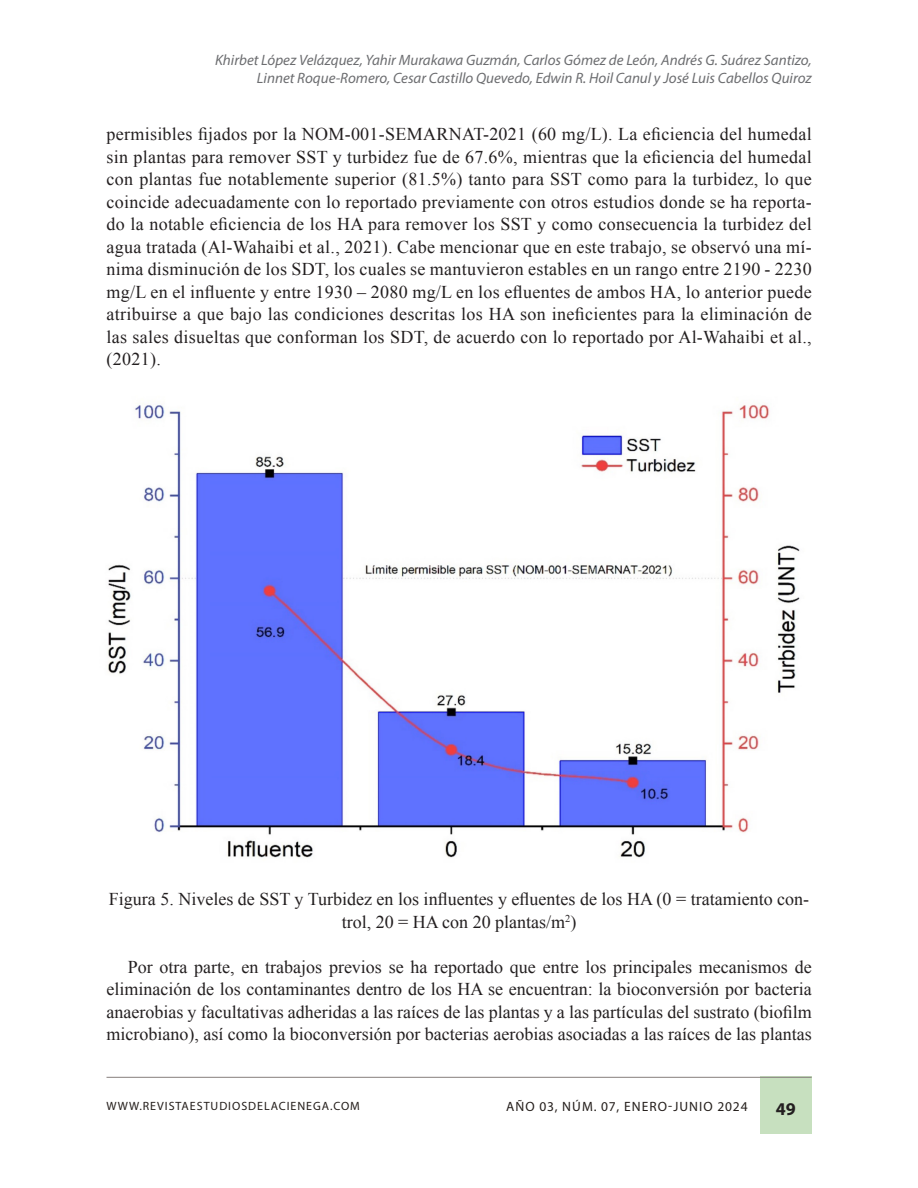
<style>
.page{position:relative;width:918px;height:1188px;background:#fff}
.page>*{position:absolute;margin:0;border:0;box-sizing:border-box;transform-origin:0 0}
.Texto_artículo{font:18px/22.5px "Times New Roman";color:#231f20;text-align:justify}
.Título_tabla{font:18px/22.5px "Times New Roman";color:#231f20;text-align:center}
.t1{font:700 18px "Myriad Pro";color:#231f20}
.t2{font:italic 15px "Myriad Pro";color:#6c6d70}
.t3{font:13.5px "Myriad Pro";letter-spacing:.08em;color:#241e1b}
.t4{font:12px "Myriad Pro";letter-spacing:.08em;color:#241e1b}
</style>
<div class="page">
<div style="left:760px;top:1077px;width:52px;height:57px;background:#c7e0bf"></div>
<hr style="left:107px;top:1077px;width:705px;height:1px;background:#867f7c">
<img style="left:108px;top:404px;width:692px;height:454px">
<p class="t2" style="left:215px;top:51px;width:598px">Khirbet López Velázquez, Yahir Murakawa Guzmán, Carlos Gómez de León, Andrés G. Suárez Santizo,</p>
<p class="t2" style="left:257px;top:69px;width:556px">Linnet Roque-Romero, Cesar Castillo Quevedo, Edwin R. Hoil Canul y José Luis Cabellos Quiroz</p>
<p class="Texto_artículo" style="left:107px;top:122px;width:707px">permisibles fijados por la NOM-001-SEMARNAT-2021 (60 mg/L). La eficiencia del humedal sin plantas para remover SST y turbidez fue de 67.6%, mientras que la eficiencia del humedal con plantas fue notablemente superior (81.5%) tanto para SST como para la turbidez, lo que coincide adecuadamente con lo reportado previamente con otros estudios donde se ha reporta&shy;do la notable eficiencia de los HA para remover los SST y como consecuencia la turbidez del agua tratada (Al-Wahaibi et al., 2021). Cabe mencionar que en este trabajo, se observó una mí&shy;nima disminución de los SDT, los cuales se mantuvieron estables en un rango entre 2190 - 2230 mg/L en el influente y entre 1930 – 2080 mg/L en los efluentes de ambos HA, lo anterior puede atribuirse a que bajo las condiciones descritas los HA son ineficientes para la eliminación de las sales disueltas que conforman los SDT, de acuerdo con lo reportado por Al-Wahaibi et al., (2021).</p>
<p class="Título_tabla" style="left:109px;top:887px;width:702px">Figura 5. Niveles de SST y Turbidez en los influentes y efluentes de los HA (0 = tratamiento con&shy;trol, 20 = HA con 20 plantas/m<sup>2</sup>)</p>
<p class="Texto_artículo" style="left:107px;top:955px;width:707px;text-indent:21px">Por otra parte, en trabajos previos se ha reportado que entre los principales mecanismos de eliminación de los contaminantes dentro de los HA se encuentran: la bioconversión por bacteria anaerobias y facultativas adheridas a las raíces de las plantas y a las partículas del sustrato (biofilm microbiano), así como la bioconversión por bacterias aerobias asociadas a las raíces de las plantas</p>
<p class="t4" style="left:107px;top:1099px;width:255px">WWW.REVISTAESTUDIOSDELACIENEGA.COM</p>
<p class="t3" style="left:506px;top:1099px;width:243px">AÑO 03, NÚM. 07, ENERO-JUNIO 2024</p>
<p class="t1" style="left:776px;top:1097px;width:21px">49</p>
</div>
